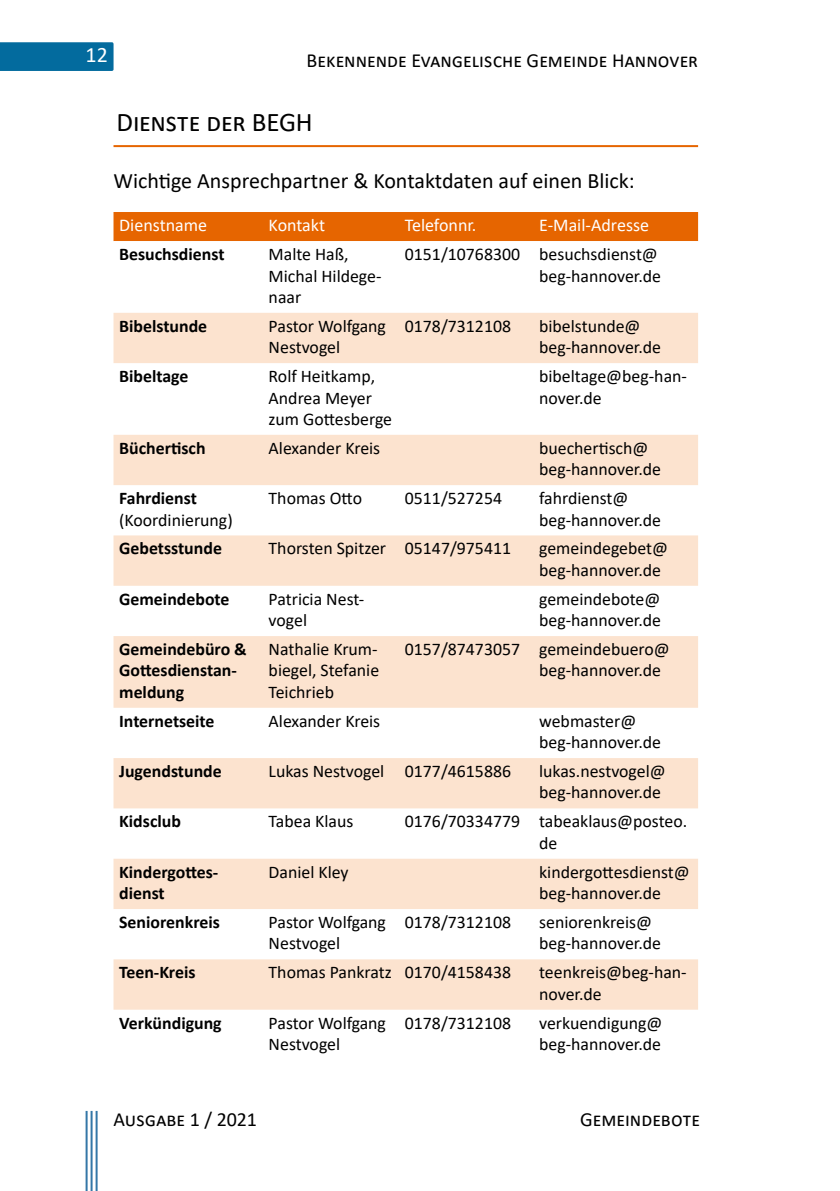
<style>
.page{position:relative;width:840px;height:1191px;background:#fff}
.page>*{position:absolute;margin:0;border:0;box-sizing:border-box;transform-origin:0 0}
.t1{font:27px "Calibri";letter-spacing:-.01em;color:#000}
.t2{font:22px "Calibri";color:#000}
.t3{font:22px "Calibri";color:#fff}
.t4{font:20px "Calibri";color:#000}
.t5{font:18px "Calibri";color:#fff}
.t6{font:17.8px/21.4px "Calibri";color:#000}
.t7{font:700 17.8px/21.4px "Calibri";color:#000}
</style>
<div class="page">
<div style="left:0;top:42px;width:113px;height:29px;background:#036b9e"></div>
<hr style="left:95px;top:1111px;width:2px;height:80px;background:#3477a7">
<hr style="left:90px;top:1111px;width:2px;height:80px;background:#3477a7">
<hr style="left:85px;top:1111px;width:2px;height:80px;background:#3477a7">
<hr style="left:113px;top:145px;width:584px;height:2px;background:#e66500">
<div style="left:113px;top:212px;width:584px;height:29px;background:#e66500"></div>
<svg style="left:113px;top:313px;width:584px;height:696px;fill:#fce3cf"></svg>
<p class="t3" style="left:85px;top:39px;width:24px">12</p>
<p class="t4" style="left:306px;top:46px;width:393px">Bekennende Evangelische Gemeinde Hannover</p>
<h1 class="t1" style="left:116px;top:104px;width:198px">Dienste der BEGH</h1>
<p class="t2" style="left:113px;top:165px;width:522px">Wichtige Ansprechpartner &amp; Kontaktdaten auf einen Blick:</p>
<p class="t5" style="left:119px;top:213px;width:89px">Dienstname</p>
<p class="t5" style="left:268px;top:213px;width:58px">Kontakt</p>
<p class="t5" style="left:404px;top:213px;width:73px">Telefonnr.</p>
<p class="t5" style="left:539px;top:213px;width:111px">E-Mail-Adresse</p>
<p class="t7" style="left:119px;top:243px;width:107px">Besuchsdienst</p>
<p class="t6" style="left:268px;top:243px;width:114px">Malte Haß,<br>Michal Hildege&shy;naar</p>
<p class="t6" style="left:404px;top:243px;width:257px;text-align:right">0151/10768300 besuchsdienst@ beg-hannover.de</p>
<p class="t7" style="left:119px;top:315px;width:89px">Bibelstunde</p>
<p class="t6" style="left:268px;top:315px;width:119px">Pastor Wolfgang<br>Nestvogel</p>
<p class="t6" style="left:404px;top:315px;width:108px">0178/7312108</p>
<p class="t6" style="left:539px;top:315px;width:123px">bibelstunde@ beg-hannover.de</p>
<p class="t7" style="left:119px;top:365px;width:71px">Bibeltage</p>
<p class="t6" style="left:268px;top:365px;width:125px">Rolf Heitkamp,<br>Andrea Meyer zum Gottesberge</p>
<p class="t6" style="left:539px;top:365px;width:149px">bibeltage@beg-han&shy;nover.de</p>
<p class="t7" style="left:119px;top:437px;width:88px">Büchertisch</p>
<p class="t6" style="left:268px;top:437px;width:113px">Alexander Kreis</p>
<p class="t6" style="left:539px;top:437px;width:123px">buechertisch@ beg-hannover.de</p>
<p class="t7" style="left:119px;top:487px;width:79px">Fahrdienst</p>
<p class="t6" style="left:119px;top:508px;width:115px">(Koordinierung)</p>
<p class="t6" style="left:268px;top:487px;width:95px">Thomas Otto</p>
<p class="t6" style="left:404px;top:487px;width:99px">0511/527254</p>
<p class="t6" style="left:539px;top:487px;width:123px">fahrdienst@ beg-hannover.de</p>
<p class="t7" style="left:119px;top:537px;width:104px">Gebetsstunde</p>
<p class="t6" style="left:268px;top:537px;width:244px">Thorsten Spitzer 05147/975411</p>
<p class="t6" style="left:539px;top:537px;width:130px">gemeindegebet@ beg-hannover.de</p>
<p class="t7" style="left:119px;top:588px;width:112px">Gemeindebote</p>
<p class="t6" style="left:268px;top:588px;width:97px">Patricia Nest&shy;vogel</p>
<p class="t6" style="left:539px;top:588px;width:123px">gemeindebote@ beg-hannover.de</p>
<p class="t7" style="left:119px;top:638px;width:129px">Gemeindebüro &amp;<br>Gottesdienstan&shy;meldung</p>
<p class="t6" style="left:268px;top:638px;width:112px;text-align:justify">Nathalie Krum&shy;biegel, Stefanie Teichrieb</p>
<p class="t6" style="left:539px;top:638px;width:132px;text-indent:-134px">0157/87473057 gemeindebuero@ beg-hannover.de</p>
<p class="t7" style="left:119px;top:710px;width:97px">Internetseite</p>
<p class="t6" style="left:268px;top:709px;width:113px">Alexander Kreis</p>
<p class="t6" style="left:539px;top:709px;width:123px">webmaster@ beg-hannover.de</p>
<p class="t7" style="left:119px;top:760px;width:104px">Jugendstunde</p>
<p class="t6" style="left:268px;top:760px;width:244px">Lukas Nestvogel 0177/4615886</p>
<p class="t6" style="left:539px;top:760px;width:128px">lukas.nestvogel@ beg-hannover.de</p>
<p class="t7" style="left:119px;top:810px;width:63px">Kidsclub</p>
<p class="t6" style="left:268px;top:810px;width:86px">Tabea Klaus</p>
<p class="t6" style="left:404px;top:810px;width:284px;text-align:center">0176/70334779 tabeaklaus@posteo. de</p>
<p class="t7" style="left:119px;top:861px;width:101px">Kindergottes&shy;dienst</p>
<p class="t6" style="left:268px;top:860px;width:81px">Daniel Kley</p>
<p class="t6" style="left:539px;top:860px;width:152px">kindergottesdienst@ beg-hannover.de</p>
<p class="t7" style="left:119px;top:911px;width:102px">Seniorenkreis</p>
<p class="t6" style="left:268px;top:911px;width:119px">Pastor Wolfgang<br>Nestvogel</p>
<p class="t6" style="left:404px;top:911px;width:108px">0178/7312108</p>
<p class="t6" style="left:539px;top:911px;width:123px">seniorenkreis@ beg-hannover.de</p>
<p class="t7" style="left:119px;top:961px;width:78px">Teen-Kreis</p>
<p class="t6" style="left:268px;top:961px;width:244px">Thomas Pankratz 0170/4158438</p>
<p class="t6" style="left:539px;top:961px;width:149px">teenkreis@beg-han&shy;nover.de</p>
<p class="t7" style="left:119px;top:1011px;width:104px">Verkündigung</p>
<p class="t6" style="left:268px;top:1011px;width:119px">Pastor Wolfgang<br>Nestvogel</p>
<p class="t6" style="left:404px;top:1011px;width:108px">0178/7312108</p>
<p class="t6" style="left:539px;top:1011px;width:125px">verkuendigung@ beg-hannover.de</p>
<p class="t4" style="left:113px;top:1105px;width:145px">Ausgabe 1 / 2021</p>
<p class="t4" style="left:580px;top:1105px;width:121px">Gemeindebote</p>
</div>
